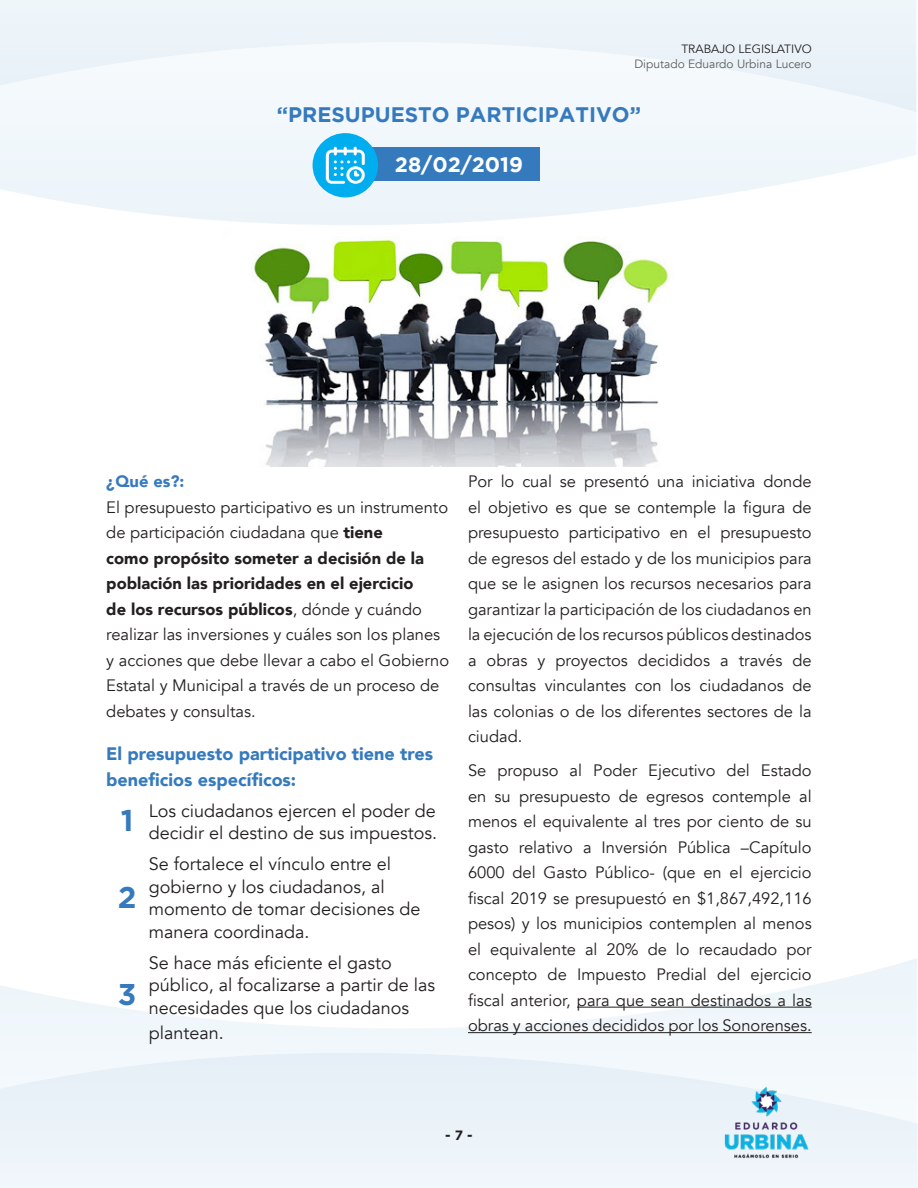
<style>
.page{position:relative;width:918px;height:1188px;background:#fff}
.page>*{position:absolute;margin:0;border:0;box-sizing:border-box;transform-origin:0 0}
.Paragraph_Style_1{font:700 30px "Gotham";color:#367abe}
.Subtitle{font:700 21px "Gotham";color:#367abe}
.Subtitle-2{font:700 21px "Gotham";color:#fff}
.Space_paragraph{font:18px/22.5px "Avenir";color:#231f20}
.Bold_Detail{font:900 18px/25.5px "Avenir";color:#367abe}
.Space_paragraph-2{font:16.5px/25.5px "Avenir";color:#231f20;text-align:justify}
.Bold_Detail-2{font:16.5px/25.5px "Avenir";color:#231f20}
.t1{font:700 13.5px "Gotham";color:#231f20}
.t2{font:12px "Avenir";color:#5d5d5d}
.t3{font:12px "Avenir";color:#231f20}
.s1{font-weight:900;color:#367abe}
.s2{font-weight:900}
</style>
<div class="page">
<svg style="left:0;top:958px;width:917px;height:95px"></svg>
<div style="left:0;top:1124px;width:918px;height:64px;background:#eef5fa"></div>
<img style="left:0;top:1053px;width:917px;height:79px">
<svg style="left:0;top:122px;width:916px;height:103px"></svg>
<img style="left:710px;top:1066px;width:113px;height:101px">
<div style="left:371px;top:148px;width:168px;height:33px;background:#367abe"></div>
<svg style="left:312px;top:132px;width:67px;height:66px"></svg>
<img style="left:254px;top:237px;width:416px;height:229px">
<hr style="left:577px;top:1007px;width:235px;height:1px;background:#231f20">
<hr style="left:468px;top:1032px;width:344px;height:1px;background:#231f20">
<p class="t3" style="left:681px;top:42px;width:132px">TRABAJO LEGISLATIVO</p>
<p class="t2" style="left:634px;top:57px;width:179px">Diputado Eduardo Urbina Lucero</p>
<p class="Subtitle" style="left:277px;top:102px;width:366px">“PRESUPUESTO PARTICIPATIVO”</p>
<p class="Subtitle-2" style="left:395px;top:152px;width:130px">28/02/2019</p>
<p class="Bold_Detail-2" style="left:106px;top:469px;width:344px"><span class="s1">¿Qué es?:<br></span>El presupuesto participativo es un instrumento de participación ciudadana que <span class="s2">tiene<br>como propósito someter a decisión de la población las prioridades en el ejercicio<br>de los recursos públicos</span>, dónde y cuándo realizar las inversiones y cuáles son los planes y acciones que debe llevar a cabo el Gobierno Estatal y Municipal a través de un proceso de debates y consultas.</p>
<p class="Bold_Detail" style="left:106px;top:741px;width:329px">El presupuesto participativo tiene tres beneficios específicos:</p>
<p class="Space_paragraph" style="left:149px;top:799px;width:290px">Los ciudadanos ejercen el poder de decidir el destino de sus impuestos.</p>
<p class="Space_paragraph" style="left:149px;top:853px;width:273px">Se fortalece el vínculo entre el gobierno y los ciudadanos, al momento de tomar decisiones de manera coordinada.</p>
<p class="Space_paragraph" style="left:149px;top:951px;width:288px">Se hace más eficiente el gasto público, al focalizarse a partir de las necesidades que los ciudadanos</p>
<p class="Space_paragraph" style="left:149px;top:1022px;width:77px">plantean.</p>
<p class="Paragraph_Style_1" style="left:121px;top:803px;width:14px">1</p>
<p class="Paragraph_Style_1" style="left:118px;top:880px;width:20px">2</p>
<p class="Paragraph_Style_1" style="left:118px;top:977px;width:20px">3</p>
<p class="Space_paragraph-2" style="left:468px;top:469px;width:345px">Por lo cual se presentó una iniciativa donde el objetivo es que se contemple la figura de presupuesto participativo en el presupuesto de egresos del estado y de los municipios para que se le asignen los recursos necesarios para garantizar la participación de los ciudadanos en la ejecución de los recursos públicos destinados a obras y proyectos decididos a través de consultas vinculantes con los ciudadanos de las colonias o de los diferentes sectores de la ciudad.</p>
<p class="Space_paragraph-2" style="left:468px;top:758px;width:345px">Se propuso al Poder Ejecutivo del Estado en su presupuesto de egresos contemple al menos el equivalente al tres por ciento de su gasto relativo a Inversión Pública –Capítulo 6000 del Gasto Público- (que en el ejercicio fiscal 2019 se presupuestó en $1,867,492,116 pesos) y los municipios contemplen al menos el equivalente al 20% de lo recaudado por concepto de Impuesto Predial del ejercicio fiscal anterior, para que sean destinados a las obras y acciones decididos por los Sonorenses.</p>
<p class="t1" style="left:445px;top:1128px;width:29px">- 7 -</p>
</div>
